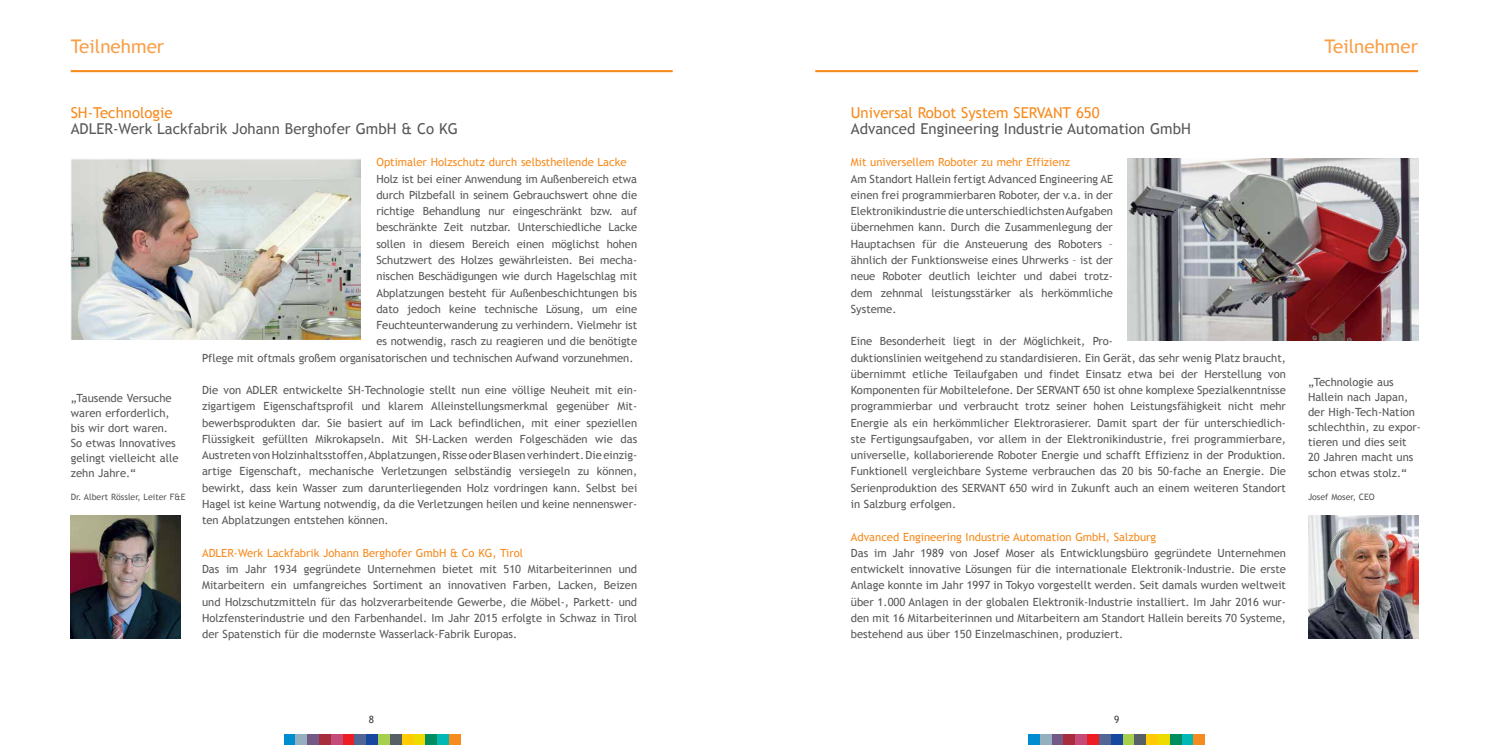
<style>
.page{position:relative;width:1489px;height:745px;background:#fff}
.page>*{position:absolute;margin:0;border:0;box-sizing:border-box;transform-origin:0 0}
.t1{font:18.75px "Trebuchet MS";color:#f99f49}
.t2{font:15px "Trebuchet MS";color:#58595b}
.t3{font:15px "Trebuchet MS";color:#f68b1f}
.t4{font:11.25px/16.2px "Trebuchet MS";color:#58595b;text-align:justify}
.t5{font:11.25px "Trebuchet MS";color:#f68b1f}
.t6{font:10px "Trebuchet MS";color:#414042}
.t7{font:8.75px "Trebuchet MS";color:#58595b}
</style>
<div class="page">
<div style="left:1028px;top:733px;width:11px;height:11px;background:#008dd0"></div>
<div style="left:1039px;top:733px;width:12px;height:11px;background:#94b0be"></div>
<div style="left:1051px;top:733px;width:12px;height:11px;background:#725986"></div>
<div style="left:1063px;top:733px;width:12px;height:11px;background:#a72c3e"></div>
<div style="left:1075px;top:733px;width:12px;height:11px;background:#c64a77"></div>
<div style="left:1087px;top:733px;width:11px;height:11px;background:#ed1d24"></div>
<div style="left:1098px;top:733px;width:12px;height:11px;background:#526696"></div>
<div style="left:1110px;top:733px;width:12px;height:11px;background:#17479e"></div>
<div style="left:1122px;top:733px;width:12px;height:11px;background:#a5cf4d"></div>
<div style="left:1134px;top:733px;width:12px;height:11px;background:#576066"></div>
<div style="left:1146px;top:733px;width:11px;height:11px;background:#ffcb05"></div>
<div style="left:1157px;top:733px;width:12px;height:11px;background:#eedc00"></div>
<div style="left:1169px;top:733px;width:12px;height:11px;background:#008e60"></div>
<div style="left:1181px;top:733px;width:12px;height:11px;background:#00b9b5"></div>
<div style="left:1193px;top:733px;width:12px;height:11px;background:#f68b1f"></div>
<div style="left:283px;top:733px;width:12px;height:11px;background:#008dd0"></div>
<div style="left:295px;top:733px;width:12px;height:11px;background:#94b0be"></div>
<div style="left:307px;top:733px;width:12px;height:11px;background:#725986"></div>
<div style="left:319px;top:733px;width:12px;height:11px;background:#a72c3e"></div>
<div style="left:331px;top:733px;width:12px;height:11px;background:#c64a77"></div>
<div style="left:343px;top:733px;width:11px;height:11px;background:#ed1d24"></div>
<div style="left:354px;top:733px;width:12px;height:11px;background:#526696"></div>
<div style="left:366px;top:733px;width:12px;height:11px;background:#17479e"></div>
<div style="left:378px;top:733px;width:12px;height:11px;background:#a5cf4d"></div>
<div style="left:390px;top:733px;width:12px;height:11px;background:#576066"></div>
<div style="left:402px;top:733px;width:11px;height:11px;background:#ffcb05"></div>
<div style="left:413px;top:733px;width:12px;height:11px;background:#eedc00"></div>
<div style="left:425px;top:733px;width:12px;height:11px;background:#008e60"></div>
<div style="left:437px;top:733px;width:12px;height:11px;background:#00b9b5"></div>
<div style="left:449px;top:733px;width:12px;height:11px;background:#f68b1f"></div>
<hr style="left:815px;top:70px;width:602px;height:2px;background:#f68b1f">
<hr style="left:71px;top:70px;width:601px;height:2px;background:#f68b1f">
<img style="left:71px;top:515px;width:110px;height:123px">
<img style="left:1127px;top:159px;width:290px;height:181px">
<img style="left:1308px;top:515px;width:109px;height:123px">
<img style="left:72px;top:160px;width:288px;height:179px">
<div style="left:70px;top:158px;width:292px;height:183px;border:1px solid #fff"></div>
<h1 class="t1" style="left:71px;top:35px;width:95px">Teilnehmer</h1>
<h2 class="t3" style="left:71px;top:103px;width:103px">SH-Technologie</h2>
<h2 class="t2" style="left:71px;top:120px;width:388px">ADLER-Werk Lackfabrik Johann Berghofer GmbH &amp; Co KG</h2>
<p class="t4" style="left:71px;top:390px;width:109px;line-height:15px;text-align:left">„Tausende Versuche waren erforderlich, bis wir dort waren.<br>So etwas Innovatives gelingt vielleicht alle zehn Jahre.“</p>
<p class="t7" style="left:71px;top:491px;width:116px">Dr. Albert Rössler, Leiter F&amp;E</p>
<p class="t5" style="left:376px;top:156px;width:252px">Optimaler Holzschutz durch selbstheilende Lacke</p>
<p class="t4" style="left:376px;top:171px;width:262px">Holz ist bei einer Anwendung im Außenbereich etwa</p>
<p class="t4" style="left:376px;top:187px;width:262px">durch Pilzbefall in seinem Gebrauchswert ohne die</p>
<p class="t4" style="left:376px;top:203px;width:262px">richtige Behandlung nur eingeschränkt bzw. auf</p>
<p class="t4" style="left:376px;top:219px;width:262px">beschränkte Zeit nutzbar. Unterschiedliche Lacke</p>
<p class="t4" style="left:376px;top:236px;width:262px">sollen in diesem Bereich einen möglichst hohen</p>
<p class="t4" style="left:376px;top:252px;width:262px">Schutzwert des Holzes gewährleisten. Bei mecha-</p>
<p class="t4" style="left:376px;top:268px;width:262px">nischen Beschädigungen wie durch Hagelschlag mit</p>
<p class="t4" style="left:376px;top:284px;width:262px">Abplatzungen besteht für Außenbeschichtungen bis</p>
<p class="t4" style="left:376px;top:300px;width:262px">dato jedoch keine technische Lösung, um eine</p>
<p class="t4" style="left:376px;top:317px;width:262px">Feuchteunterwanderung zu verhindern. Vielmehr ist</p>
<p class="t4" style="left:376px;top:333px;width:262px">es notwendig, rasch zu reagieren und die benötigte</p>
<p class="t4" style="left:202px;top:349px;width:433px">Pflege mit oftmals großem organisatorischen und technischen Aufwand vorzunehmen.</p>
<p class="t4" style="left:202px;top:382px;width:58px">Die von Adler</p>
<p class="t4" style="left:202px;top:382px;width:436px;text-indent:81px">entwickelte SH-Technologie stellt nun eine völlige Neuheit mit ein&shy;zigartigem Eigenschaftsprofil und klarem Alleinstellungsmerkmal gegenüber Mit&shy;bewerbsprodukten dar. Sie basiert auf im Lack befindlichen, mit einer speziellen Flüssigkeit gefüllten Mikrokapseln. Mit SH-Lacken werden Folgeschäden wie das Austreten von Holzinhaltsstoffen, Abplatzungen, Risse oder Blasen verhindert. Die einzig&shy;artige Eigenschaft, mechanische Verletzungen selbständig versiegeln zu können, bewirkt, dass kein Wasser zum darunterliegenden Holz vordringen kann. Selbst bei Hagel ist keine Wartung notwendig, da die Verletzungen heilen und keine nennenswer&shy;ten Abplatzungen entstehen können.</p>
<p class="t5" style="left:202px;top:546px;width:322px">ADLER-Werk Lackfabrik Johann Berghofer GmbH &amp; Co KG, Tirol</p>
<p class="t4" style="left:202px;top:560px;width:436px">Das im Jahr 1934 gegründete Unternehmen bietet mit 510 Mitarbeiterinnen und Mitarbeitern ein umfangreiches Sortiment an innovativen Farben, Lacken, Beizen und Holzschutzmitteln für das holzverarbeitende Gewerbe, die Möbel-, Parkett- und Holzfensterindustrie und den Farbenhandel. Im Jahr 2015 erfolgte in Schwaz in Tirol der Spatenstich für die modernste Wasserlack-Fabrik Europas.</p>
<h2 class="t3" style="left:850px;top:103px;width:250px">Universal Robot System SERVANT 650</h2>
<h2 class="t2" style="left:850px;top:120px;width:341px">Advanced Engineering Industrie Automation GmbH</h2>
<p class="t5" style="left:850px;top:156px;width:221px">Mit universellem Roboter zu mehr Effizienz</p>
<p class="t4" style="left:850px;top:171px;width:264px">Am Standort Hallein fertigt Advanced Engineering AE einen frei programmierbaren Roboter, der v.a. in der Elektronikindustrie die unterschiedlichsten Aufgaben übernehmen kann. Durch die Zusammenlegung der Hauptachsen für die Ansteuerung des Roboters – ähnlich der Funktionsweise eines Uhrwerks – ist der neue Roboter deutlich leichter und dabei trotz&shy;dem zehnmal leistungsstärker als herkömmliche Systeme.</p>
<p class="t4" style="left:850px;top:333px;width:436px;text-align:left">Eine Besonderheit liegt in der Möglichkeit, Pro-<br>duktionslinien weitgehend zu standardisieren. Ein Gerät, das sehr wenig Platz braucht, übernimmt etliche Teilaufgaben und findet Einsatz etwa bei der Herstellung von Komponenten für Mobiltelefone. Der SERVANT 650 ist ohne komplexe Spezialkenntnisse programmierbar und verbraucht trotz seiner hohen Leistungsfähigkeit nicht mehr Energie als ein herkömmlicher Elektrorasierer. Damit spart der für unterschiedlich&shy;ste Fertigungsaufgaben, vor allem in der Elektronikindustrie, frei programmierbare, universelle, kollaborierende Roboter Energie und schafft Effizienz in der Produktion.<br>Funktionell vergleichbare Systeme verbrauchen das 20 bis 50-fache an Energie. Die Serienproduktion des SERVANT 650 wird in Zukunft auch an einem weiteren Standort in Salzburg erfolgen.</p>
<p class="t5" style="left:850px;top:529px;width:307px">Advanced Engineering Industrie Automation GmbH, Salzburg</p>
<p class="t4" style="left:850px;top:544px;width:436px">Das im Jahr 1989 von Josef Moser als Entwicklungsbüro gegründete Unternehmen entwickelt innovative Lösungen für die internationale Elektronik-Industrie. Die erste Anlage konnte im Jahr 1997 in Tokyo vorgestellt werden. Seit damals wurden weltweit über 1.000 Anlagen in der globalen Elektronik-Industrie installiert. Im Jahr 2016 wur&shy;den mit 16 Mitarbeiterinnen und Mitarbeitern am Standort Hallein bereits 70 Systeme, bestehend aus über 150 Einzelmaschinen, produziert.</p>
<h1 class="t1" style="left:1324px;top:35px;width:95px">Teilnehmer</h1>
<p class="t4" style="left:1307px;top:374px;width:115px;line-height:15px;text-align:left">„Technologie aus<br>Hallein nach Japan, der High-Tech-Nation schlechthin, zu expor&shy;tieren und dies seit<br>20 Jahren macht uns</p>
<p class="t4" style="left:1307px;top:465px;width:101px">schon etwas stolz.“</p>
<p class="t7" style="left:1307px;top:491px;width:68px">Josef Moser, CEO</p>
<p class="t6" style="left:369px;top:713px;width:7px">8</p>
<p class="t6" style="left:1113px;top:713px;width:7px">9</p>
</div>
